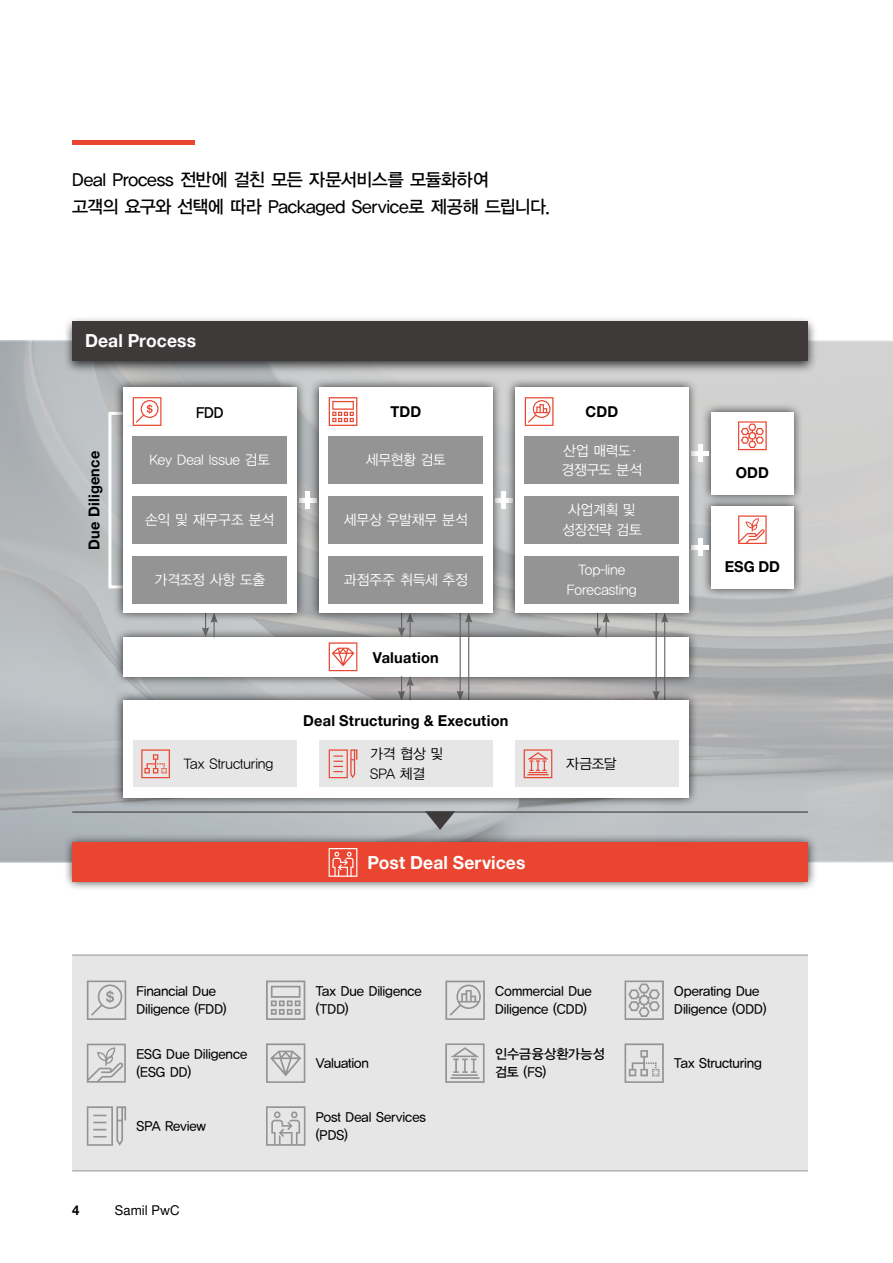
<style>
.page{position:relative;width:893px;height:1263px;background:#fff}
.page>*{position:absolute;margin:0;border:0;box-sizing:border-box;transform-origin:0 0}
.t1{font:18px/27px "YDVYGO33";letter-spacing:-.02em;color:#000}
.t2{font:700 18px "Helvetica Neue LT Pro";letter-spacing:.005em;color:#fff}
.t3{font:700 15px "Helvetica Neue LT Pro";letter-spacing:.015em;color:#000}
.t4{font:15px "YDVYGO34";color:#000}
.t5{font:14.25px/19.5px "YDVYGO32";letter-spacing:-.005em;color:#fff}
.t6{font:14.25px/19.5px "YDVYGO32";letter-spacing:-.005em;color:#000}
.t7{font:14.25px/19.5px "YDVYGO32";letter-spacing:-.025em;color:#fff;text-align:center}
.t8{font:13.5px/18px "YDVYGO33";letter-spacing:-.005em;color:#000}
.t9{font:13.5px/18px "YDVYGO33";letter-spacing:.015em;color:#000}
.t10{font:13.5px "Helvetica Neue LT Pro";letter-spacing:.01em;color:#000}
.t11{font:700 13.5px "Helvetica Neue LT Pro";color:#000}
</style>
<div class="page">
<svg style="left:0;top:341px;width:893px;height:521px;background:#babcbe"></svg>
<div style="left:113px;top:627px;width:585px;height:59px;background:#000;opacity:.75"></div>
<div style="left:123px;top:637px;width:566px;height:39px;background:#fff"></div>
<svg style="left:329px;top:642px;width:28px;height:29px"></svg>
<div style="left:72px;top:955px;width:736px;height:216px;background:#e6e6e6"></div>
<svg style="left:624px;top:1043px;width:40px;height:40px"></svg>
<svg style="left:87px;top:1106px;width:39px;height:40px"></svg>
<svg style="left:87px;top:980px;width:39px;height:40px"></svg>
<svg style="left:445px;top:980px;width:40px;height:40px"></svg>
<svg style="left:266px;top:980px;width:39px;height:40px"></svg>
<svg style="left:625px;top:980px;width:39px;height:40px"></svg>
<svg style="left:266px;top:1043px;width:39px;height:40px"></svg>
<svg style="left:445px;top:1043px;width:40px;height:40px"></svg>
<svg style="left:87px;top:1043px;width:39px;height:40px"></svg>
<svg style="left:266px;top:1106px;width:39px;height:40px"></svg>
<hr style="left:72px;top:955px;width:736px;height:1px;background:#949495">
<hr style="left:72px;top:1170px;width:736px;height:1px;background:#949495">
<div style="left:62px;top:316px;width:756px;height:58px;background:#000;opacity:.75"></div>
<div style="left:72px;top:321px;width:736px;height:39px;background:#3e3a39"></div>
<div style="left:62px;top:833px;width:756px;height:58px;background:#000;opacity:.75"></div>
<div style="left:72px;top:843px;width:736px;height:39px;background:#e94530"></div>
<svg style="left:329px;top:848px;width:28px;height:29px"></svg>
<div style="left:108px;top:412px;width:17px;height:176px;border:3px solid #fff"></div>
<svg style="left:425px;top:812px;width:30px;height:18px"></svg>
<hr style="left:72px;top:811px;width:736px;height:1px;background:#3e3a39">
<div style="left:701px;top:402px;width:102px;height:102px;background:#000;opacity:.75"></div>
<div style="left:711px;top:412px;width:83px;height:82px;background:#fff"></div>
<svg style="left:738px;top:421px;width:29px;height:29px"></svg>
<div style="left:701px;top:496px;width:102px;height:102px;background:#000;opacity:.75"></div>
<div style="left:711px;top:506px;width:83px;height:82px;background:#fff"></div>
<svg style="left:738px;top:515px;width:29px;height:29px"></svg>
<hr style="left:698px;top:445px;width:4px;height:17px;background:#fff">
<hr style="left:692px;top:451px;width:17px;height:4px;background:#fff">
<hr style="left:698px;top:539px;width:4px;height:17px;background:#fff">
<hr style="left:692px;top:545px;width:17px;height:4px;background:#fff">
<hr style="left:502px;top:492px;width:4px;height:17px;background:#fff">
<hr style="left:306px;top:492px;width:4px;height:17px;background:#fff">
<svg style="left:202px;top:622px;width:16px;height:15px"></svg>
<svg style="left:398px;top:622px;width:16px;height:15px"></svg>
<svg style="left:594px;top:622px;width:16px;height:15px"></svg>
<svg style="left:398px;top:676px;width:16px;height:15px"></svg>
<hr style="left:460px;top:613px;width:1px;height:80px;background:#656464">
<hr style="left:468px;top:620px;width:1px;height:81px;background:#656464">
<hr style="left:656px;top:613px;width:1px;height:80px;background:#656464">
<hr style="left:664px;top:620px;width:1px;height:81px;background:#656464">
<div style="left:72px;top:140px;width:123px;height:5px;background:#e94530"></div>
<div style="left:113px;top:378px;width:193px;height:244px;background:#000;opacity:.75"></div>
<div style="left:123px;top:388px;width:174px;height:225px;background:#fff"></div>
<div style="left:133px;top:436px;width:154px;height:48px;background:#949495"></div>
<div style="left:133px;top:556px;width:154px;height:47px;background:#949495"></div>
<svg style="left:133px;top:397px;width:28px;height:29px"></svg>
<div style="left:133px;top:496px;width:154px;height:48px;background:#949495"></div>
<div style="left:505px;top:378px;width:193px;height:244px;background:#000;opacity:.75"></div>
<div style="left:515px;top:388px;width:174px;height:225px;background:#fff"></div>
<div style="left:525px;top:436px;width:154px;height:48px;background:#949495"></div>
<div style="left:525px;top:496px;width:154px;height:48px;background:#949495"></div>
<div style="left:525px;top:556px;width:154px;height:47px;background:#949495"></div>
<svg style="left:525px;top:397px;width:28px;height:29px"></svg>
<div style="left:309px;top:378px;width:193px;height:244px;background:#000;opacity:.75"></div>
<div style="left:319px;top:388px;width:174px;height:225px;background:#fff"></div>
<div style="left:329px;top:436px;width:154px;height:48px;background:#949495"></div>
<div style="left:329px;top:556px;width:154px;height:47px;background:#949495"></div>
<svg style="left:329px;top:397px;width:28px;height:29px"></svg>
<div style="left:329px;top:496px;width:154px;height:48px;background:#949495"></div>
<div style="left:113px;top:691px;width:585px;height:116px;background:#000;opacity:.75"></div>
<div style="left:123px;top:701px;width:566px;height:97px;background:#fff"></div>
<div style="left:133px;top:740px;width:164px;height:47px;background:#e6e6e6"></div>
<div style="left:319px;top:740px;width:174px;height:47px;background:#e6e6e6"></div>
<div style="left:515px;top:740px;width:164px;height:47px;background:#e6e6e6"></div>
<svg style="left:141px;top:749px;width:29px;height:29px"></svg>
<svg style="left:329px;top:749px;width:28px;height:29px"></svg>
<svg style="left:524px;top:749px;width:28px;height:29px"></svg>
<h1 class="t1" style="left:72px;top:165px;width:479px">Deal Process 전반에 걸친 모든 자문서비스를 모듈화하여<br>고객의 요구와 선택에 따라 Packaged Service로 제공해 드립니다.</h1>
<h1 class="t2" style="left:85px;top:329px;width:113px">Deal Process</h1>
<p class="t3" style="left:85px;top:549px;width:100px;rotate:-90deg">Due Diligence</p>
<p class="t4" style="left:196px;top:402px;width:29px">FDD</p>
<p class="t5" style="left:149px;top:449px;width:122px">Key Deal Issue 검토</p>
<p class="t5" style="left:145px;top:509px;width:130px">손익 및 재무구조 분석</p>
<p class="t5" style="left:155px;top:569px;width:112px">가격조정 사항 도출</p>
<p class="t3" style="left:390px;top:403px;width:32px">TDD</p>
<p class="t5" style="left:366px;top:449px;width:82px">세무현황 검토</p>
<p class="t5" style="left:344px;top:509px;width:125px">세무상 우발채무 분석</p>
<p class="t5" style="left:344px;top:569px;width:125px">과점주주 취득세 추정</p>
<p class="t3" style="left:373px;top:648px;width:68px">Valuation</p>
<p class="t3" style="left:303px;top:712px;width:207px">Deal Structuring &amp; Execution</p>
<p class="t3" style="left:586px;top:403px;width:34px">CDD</p>
<p class="t5" style="left:562px;top:440px;width:82px">산업 매력도· 경쟁구도 분석</p>
<p class="t7" style="left:562px;top:499px;width:81px">사업계획 및 성장전략 검토</p>
<p class="t5" style="left:567px;top:559px;width:72px;text-align:center">Top-line<br>Forecasting</p>
<p class="t6" style="left:184px;top:753px;width:91px">Tax Structuring</p>
<p class="t6" style="left:370px;top:743px;width:75px">가격 협상 및<br>SPA 체결</p>
<p class="t6" style="left:566px;top:753px;width:52px">자금조달</p>
<h1 class="t2" style="left:368px;top:851px;width:159px">Post Deal Services</h1>
<p class="t3" style="left:736px;top:463px;width:34px">ODD</p>
<p class="t3" style="left:725px;top:557px;width:57px">ESG DD</p>
<p class="t8" style="left:137px;top:982px;width:92px">Financial Due<br>Diligence (FDD)</p>
<p class="t8" style="left:495px;top:982px;width:98px">Commercial Due<br>Diligence (CDD)</p>
<p class="t8" style="left:316px;top:982px;width:108px">Tax Due Diligence (TDD)</p>
<p class="t8" style="left:674px;top:982px;width:94px">Operating Due<br>Diligence (ODD)</p>
<p class="t8" style="left:136px;top:1044px;width:112px">ESG Due Diligence (ESG DD)</p>
<p class="t8" style="left:137px;top:1116px;width:71px">SPA Review</p>
<p class="t11" style="left:72px;top:1201px;width:9px">4</p>
<p class="t10" style="left:115px;top:1201px;width:66px">Samil PwC</p>
<p class="t8" style="left:316px;top:1053px;width:55px">Valuation</p>
<p class="t9" style="left:495px;top:1044px;width:111px">인수금융상환가능성 검토 (FS)</p>
<p class="t8" style="left:316px;top:1107px;width:112px">Post Deal Services (PDS)</p>
<p class="t8" style="left:674px;top:1053px;width:89px">Tax Structuring</p>
</div>
